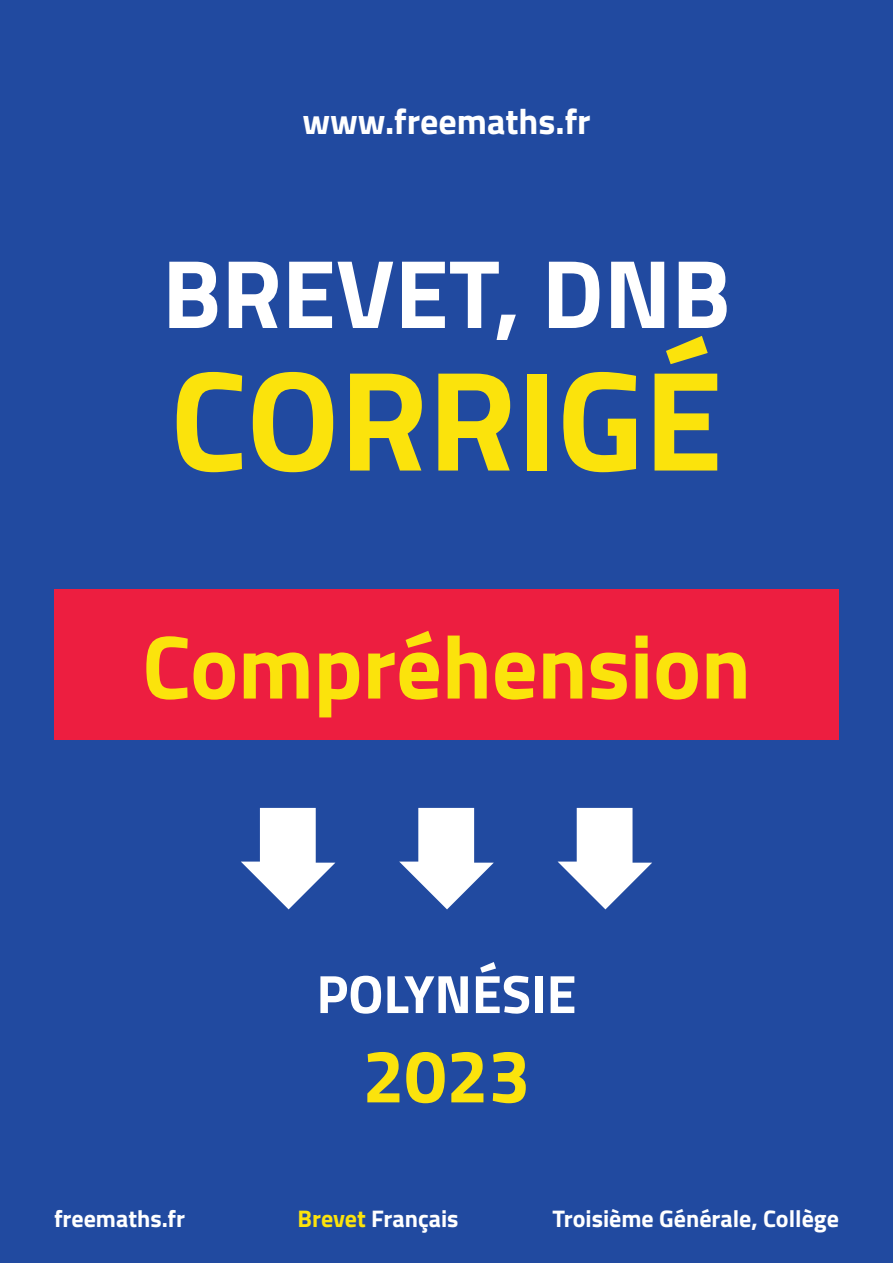
<style>
.page{position:relative;width:893px;height:1263px;background:#214aa0}
.page>*{position:absolute;margin:0;border:0;box-sizing:border-box;transform-origin:0 0}
.t1{font:700 142.5px "Titillium";color:#fbe30c}
.t2{font:700 97.5px "Titillium";color:#fff}
.t3{font:700 90px "Titillium";color:#fbe30c}
.t4{font:700 75px "Titillium";color:#fbe30c}
.t5{font:700 54px "Titillium";color:#fff}
.t6{font:700 36px "Titillium";color:#fff}
.t7{font:700 24px "Titillium";color:#fff}
.s1{color:#fbe30c}
</style>
<div class="page">
<svg style="left:241px;top:808px;width:94px;height:101px"></svg>
<svg style="left:399px;top:808px;width:95px;height:101px"></svg>
<svg style="left:558px;top:808px;width:94px;height:101px"></svg>
<div style="left:54px;top:589px;width:785px;height:151px;background:#ed1e40"></div>
<h3 class="t6" style="left:302px;top:94px;width:290px">www.freemaths.fr</h3>
<h2 class="t2" style="left:162px;top:219px;width:570px">BREVET, DNB</h2>
<h1 class="t1" style="left:170px;top:312px;width:554px">CORRIGÉ</h1>
<h3 class="t3" style="left:142px;top:598px;width:610px">Compréhension</h3>
<p class="t5" style="left:316px;top:953px;width:262px">POLYNÉSIE</p>
<h3 class="t4" style="left:362px;top:1019px;width:169px">2023</h3>
<p class="t7" style="left:54px;top:1200px;width:133px">freemaths.fr</p>
<p class="t7" style="left:298px;top:1200px;width:162px"><span class="s1">Brevet</span> Français</p>
<p class="t7" style="left:552px;top:1200px;width:288px">Troisième Générale, Collège</p>
</div>
